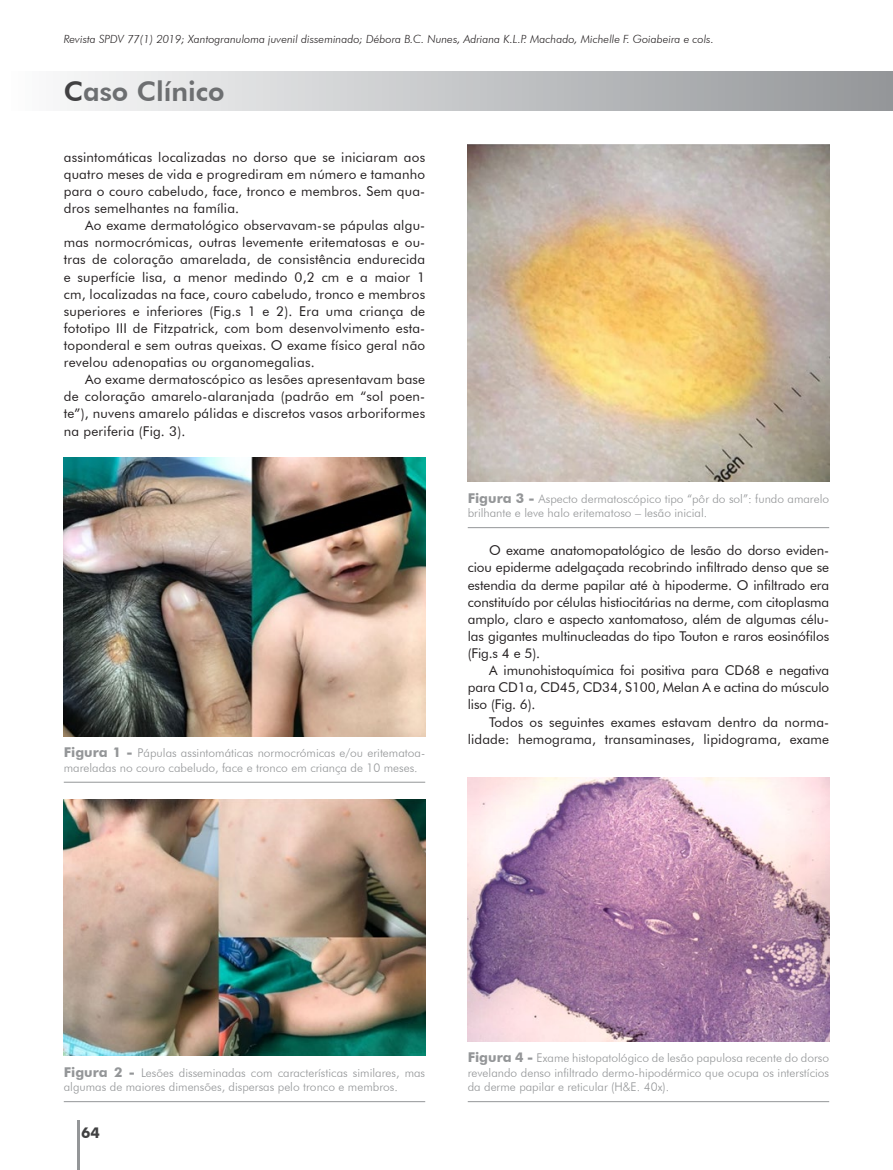
<style>
.page{position:relative;width:893px;height:1170px;background:#fff}
.page>*{position:absolute;margin:0;border:0;box-sizing:border-box;transform-origin:0 0}
.t1{font:800 27px "Futura BT";color:#6d6f71}
.t2{font:700 15px "Futura BT";color:#414142}
.t3{font:13.5px/17.1px "Futura BT";letter-spacing:.01em;color:#231f20;text-align:justify}
.t4{font:300 12px/14.4px "Futura BT";color:#949698}
.t5{font:italic 300 11.25px "Futura BT";color:#231f20}
.s1{color:#414142}
.s2{font-weight:700;font-size:13.5px}
</style>
<div class="page">
<hr style="left:77px;top:1120px;width:3px;height:49px;background:#949698">
<div style="left:0;top:72px;width:893px;height:38px;background:linear-gradient(to right,#fdfdfd,#939598)"></div>
<hr style="left:64px;top:781px;width:361px;height:1px;background:#949698">
<img style="left:64px;top:457px;width:361px;height:279px">
<hr style="left:64px;top:1101px;width:361px;height:1px;background:#949698">
<img style="left:64px;top:799px;width:361px;height:256px">
<hr style="left:468px;top:527px;width:361px;height:1px;background:#949698">
<img style="left:468px;top:145px;width:361px;height:336px">
<hr style="left:468px;top:1101px;width:361px;height:1px;background:#949698">
<img style="left:468px;top:777px;width:361px;height:264px">
<p class="t5" style="left:64px;top:32px;width:652px">Revista SPDV 77(1) 2019; Xantogranuloma juvenil disseminado; Débora B.C. Nunes, Adriana K.L.P. Machado, Michelle F. Goiabeira e cols.</p>
<h1 class="t1" style="left:64px;top:75px;width:162px"><span class="s1">C</span>aso Clínico</h1>
<p class="t3" style="left:64px;top:148px;width:363px">assintomáticas localizadas no dorso que se iniciaram aos quatro meses de vida e progrediram em número e tamanho para o couro cabeludo, face, tronco e membros. Sem qua&shy;dros semelhantes na família.</p>
<p class="t3" style="left:64px;top:217px;width:363px;text-indent:21px">Ao exame dermatológico observavam-se pápulas algu&shy;mas normocrómicas, outras levemente eritematosas e ou&shy;tras de coloração amarelada, de consistência endurecida e superfície lisa, a menor medindo 0,2 cm e a maior 1 cm, localizadas na face, couro cabeludo, tronco e membros superiores e inferiores (Fig.s 1 e 2). Era uma criança de fototipo III de Fitzpatrick, com bom desenvolvimento esta&shy;toponderal e sem outras queixas. O exame físico geral não revelou adenopatias ou organomegalias.</p>
<p class="t3" style="left:64px;top:371px;width:363px;text-indent:21px">Ao exame dermatoscópico as lesões apresentavam base de coloração amarelo-alaranjada (padrão em “sol poen&shy;te”), nuvens amarelo pálidas e discretos vasos arboriformes na periferia (Fig. 3).</p>
<p class="t4" style="left:64px;top:745px;width:363px"><span class="s2">Figura 1 -</span> Pápulas assintomáticas normocrómicas e/ou eritematoa&shy;mareladas no couro cabeludo, face e tronco em criança de 10 meses.</p>
<p class="t4" style="left:468px;top:491px;width:363px"><span class="s2">Figura 3 -</span> Aspecto dermatoscópico tipo “pôr do sol”: fundo amarelo brilhante e leve halo eritematoso – lesão inicial.</p>
<p class="t3" style="left:468px;top:542px;width:363px;text-indent:21px">O exame anatomopatológico de lesão do dorso eviden&shy;ciou epiderme adelgaçada recobrindo infiltrado denso que se estendia da derme papilar até à hipoderme. O infiltrado era constituído por células histiocitárias na derme, com citoplasma amplo, claro e aspecto xantomatoso, além de algumas célu&shy;las gigantes multinucleadas do tipo Touton e raros eosinófilos (Fig.s 4 e 5).</p>
<p class="t3" style="left:468px;top:661px;width:363px;text-indent:21px">A imunohistoquímica foi positiva para CD68 e negativa para CD1a, CD45, CD34, S100, Melan A e actina do músculo liso (Fig. 6).</p>
<p class="t3" style="left:468px;top:713px;width:363px;text-align:right">Todos os seguintes exames estavam dentro da norma&shy;lidade: hemograma, transaminases, lipidograma, exame</p>
<p class="t4" style="left:64px;top:1064px;width:363px"><span class="s2">Figura 2 -</span> Lesões disseminadas com características similares, mas algumas de maiores dimensões, dispersas pelo tronco e membros.</p>
<p class="t2" style="left:81px;top:1123px;width:20px">64</p>
<p class="t4" style="left:468px;top:1050px;width:363px;text-align:justify"><span class="s2">Figura 4 -</span> Exame histopatológico de lesão papulosa recente do dorso revelando denso infiltrado dermo-hipodérmico que ocupa os interstícios da derme papilar e reticular (H&amp;E. 40x).</p>
</div>
